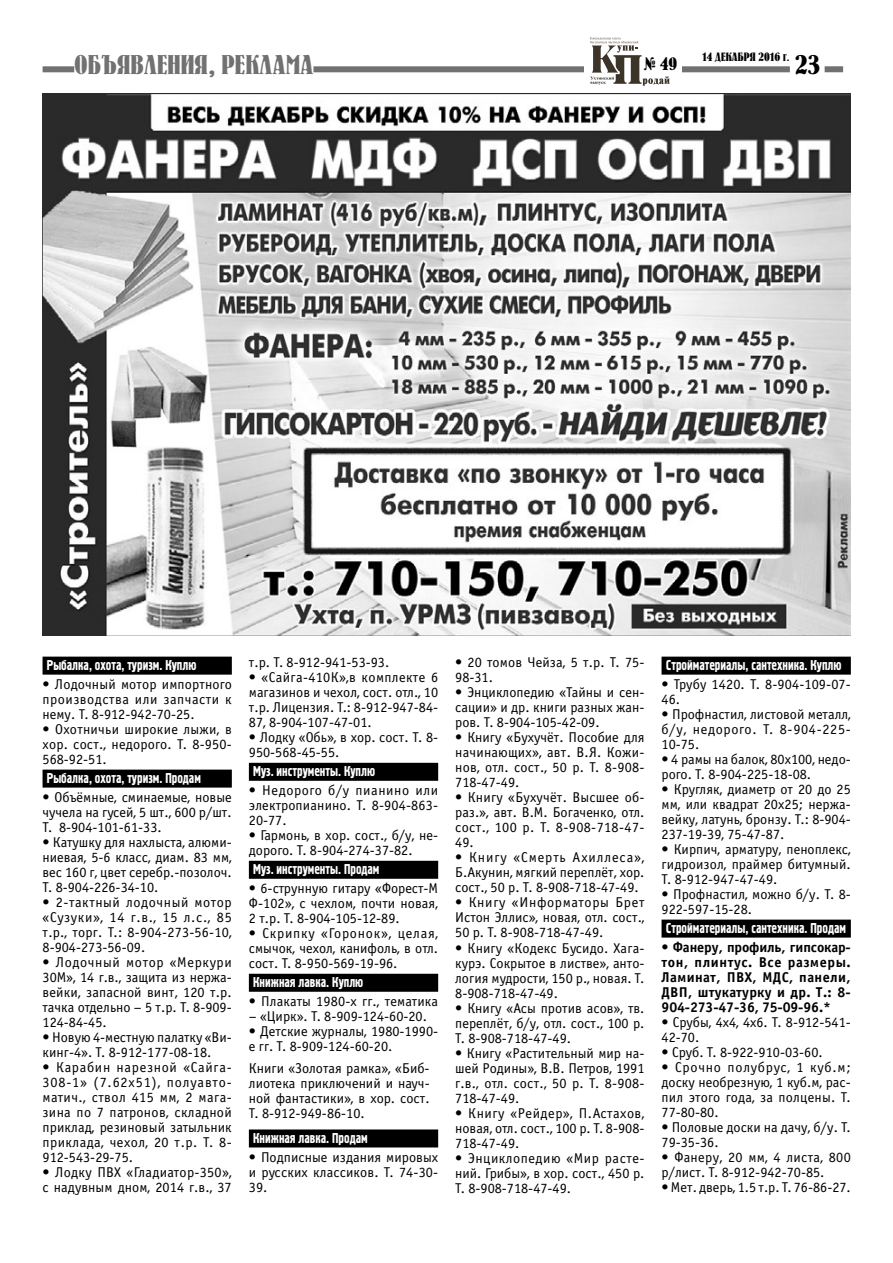
<style>
.page{position:relative;width:893px;height:1263px;background:#fff}
.page>*{position:absolute;margin:0;border:0;box-sizing:border-box;transform-origin:0 0}
.t1{font:27px "Bernhard C";color:#717171}
.t2{font:27px "Bernhard C";color:#000}
.t3{font:18px "Bernhard C";color:#000}
.t4{font:14.25px/15px "Officina Sans C";color:#000;text-align:justify}
.t5{font:14.25px "Hermes C";color:#fff;scale:.87 1}
.t6{font:700 14.25px/15px "Officina Sans C";letter-spacing:.02em;color:#000;text-align:justify}
.t7{font:14.25px/15px "Officina Sans C";letter-spacing:.025em;color:#000}
.t8{font:12px "Bernhard C";color:#000}
</style>
<div class="page">
<div style="left:43px;top:66px;width:746px;height:6px;background:#717171"></div>
<div style="left:583px;top:45px;width:98px;height:42px;background:#fff"></div>
<div style="left:824px;top:66px;width:19px;height:6px;background:#717171"></div>
<svg style="left:590px;top:37px;width:79px;height:49px"></svg>
<div style="left:74px;top:59px;width:239px;height:15px;background:#fff"></div>
<div style="left:43px;top:657px;width:189px;height:18px;background:#000"></div>
<div style="left:43px;top:770px;width:189px;height:18px;background:#000"></div>
<div style="left:249px;top:763px;width:189px;height:18px;background:#000"></div>
<div style="left:249px;top:861px;width:189px;height:18px;background:#000"></div>
<div style="left:249px;top:974px;width:189px;height:18px;background:#000"></div>
<div style="left:249px;top:1129px;width:189px;height:18px;background:#000"></div>
<div style="left:661px;top:657px;width:189px;height:18px;background:#000"></div>
<div style="left:661px;top:920px;width:189px;height:18px;background:#000"></div>
<img style="left:43px;top:94px;width:807px;height:541px">
<p class="t8" style="left:702px;top:53px;width:89px">14 ДЕКАБРЯ 2016 г.</p>
<h1 class="t1" style="left:74px;top:55px;width:241px">ОБЪЯВЛЕНИЯ, РЕКЛАМА</h1>
<p class="t3" style="left:643px;top:58px;width:35px">№ 49</p>
<h1 class="t2" style="left:795px;top:55px;width:27px">23</h1>
<p class="t5" style="left:47px;top:660px;width:173px">Рыбалка, охота, туризм. Куплю</p>
<p class="t4" style="left:43px;top:678px;width:191px">• Лодочный мотор импортного производства или запчасти к нему. Т. 8-912-942-70-25.</p>
<p class="t4" style="left:43px;top:723px;width:191px">• Охотничьи широкие лыжи, в хор. сост., недорого. Т. 8-950- 568-92-51.</p>
<p class="t5" style="left:47px;top:773px;width:178px">Рыбалка, охота, туризм. Продам</p>
<p class="t4" style="left:43px;top:791px;width:191px">• Объёмные, сминаемые, новые чучела на гусей, 5 шт., 600 р/шт.<br>Т. 8-904-101-61-33.</p>
<p class="t4" style="left:43px;top:836px;width:191px">• Катушку для нахлыста, алюми&shy;ниевая, 5-6 класс, диам. 83 мм, вес 160 г, цвет серебр.-позолоч.<br>Т. 8-904-226-34-10.</p>
<p class="t4" style="left:43px;top:896px;width:191px">• 2-тактный лодочный мотор «Сузуки», 14 г.в., 15 л.с., 85 т.р., торг. Т.: 8-904-273-56-10, 8-904-273-56-09.</p>
<p class="t4" style="left:43px;top:956px;width:191px">• Лодочный мотор «Меркури 30М», 14 г.в., защита из нержа&shy;вейки, запасной винт, 120 т.р. тачка отдельно – 5 т.р. Т. 8-909- 124-84-45.</p>
<p class="t4" style="left:43px;top:1031px;width:191px">• Новую 4-местную палатку «Ви&shy;кинг-4». Т. 8-912-177-08-18.</p>
<p class="t4" style="left:43px;top:1061px;width:191px">• Карабин нарезной «Сайга-308-1» (7.62х51), полуавто&shy;матич., ствол 415 мм, 2 мага&shy;зина по 7 патронов, складной приклад, резиновый затыльник приклада, чехол, 20 т.р. Т. 8- 912-543-29-75.</p>
<p class="t4" style="left:43px;top:1166px;width:191px">• Лодку ПВХ «Гладиатор-350», с надувным дном, 2014 г.в., 37</p>
<p class="t4" style="left:249px;top:656px;width:142px">т.р. Т. 8-912-941-53-93.</p>
<p class="t4" style="left:249px;top:671px;width:191px">• «Сайга-410К»,в комплекте 6 магазинов и чехол, сост. отл., 10 т.р. Лицензия. Т.: 8-912-947-84- 87, 8-904-107-47-01.</p>
<p class="t4" style="left:249px;top:731px;width:191px">• Лодку «Обь», в хор. сост. Т. 8-<br>950-568-45-55.</p>
<p class="t5" style="left:253px;top:766px;width:142px">Муз. инструменты. Куплю</p>
<p class="t4" style="left:249px;top:784px;width:191px">• Недорого б/у пианино или электропианино. Т. 8-904-863- 20-77.</p>
<p class="t4" style="left:249px;top:829px;width:191px">• Гармонь, в хор. сост., б/у, не&shy;дорого. Т. 8-904-274-37-82.</p>
<p class="t5" style="left:253px;top:864px;width:147px">Муз. инструменты. Продам</p>
<p class="t4" style="left:249px;top:882px;width:191px">• 6-струнную гитару «Форест-М Ф-102», с чехлом, почти новая, 2 т.р. Т. 8-904-105-12-89.</p>
<p class="t4" style="left:249px;top:927px;width:191px">• Скрипку «Горонок», целая, смычок, чехол, канифоль, в отл. сост. Т. 8-950-569-19-96.</p>
<p class="t5" style="left:253px;top:977px;width:128px">Книжная лавка. Куплю</p>
<p class="t4" style="left:249px;top:995px;width:191px">• Плакаты 1980-х гг., тематика</p>
<p class="t4" style="left:249px;top:1010px;width:180px">– «Цирк». Т. 8-909-124-60-20.</p>
<p class="t4" style="left:249px;top:1025px;width:191px">• Детские журналы, 1980-1990- е гг. Т. 8-909-124-60-20.</p>
<p class="t4" style="left:249px;top:1062px;width:182px">Книги «Золотая рамка», «Биб&shy;лиотека приключений и науч&shy;ной фантастики», в хор. сост.<br>Т. 8-912-949-86-10.</p>
<p class="t5" style="left:253px;top:1133px;width:133px">Книжная лавка. Продам</p>
<p class="t4" style="left:249px;top:1151px;width:191px">• Подписные издания мировых и русских классиков. Т. 74-30- 39.</p>
<p class="t4" style="left:455px;top:656px;width:191px">• 20 томов Чейза, 5 т.р. Т. 75-<br>98-31.</p>
<p class="t4" style="left:455px;top:686px;width:191px">• Энциклопедию «Тайны и сен&shy;сации» и др. книги разных жан&shy;ров. Т. 8-904-105-42-09.</p>
<p class="t4" style="left:455px;top:731px;width:191px">• Книгу «Бухучёт. Пособие для начинающих», авт. В.Я. Кожи&shy;нов, отл. сост., 50 р. Т. 8-908- 718-47-49.</p>
<p class="t4" style="left:455px;top:791px;width:191px">• Книгу «Бухучёт. Высшее об&shy;раз.», авт. В.М. Богаченко, отл. сост., 100 р. Т. 8-908-718-47- 49.</p>
<p class="t4" style="left:455px;top:851px;width:191px">• Книгу «Смерть Ахиллеса», Б.Акунин, мягкий переплёт, хор. сост., 50 р. Т. 8-908-718-47-49.</p>
<p class="t4" style="left:455px;top:896px;width:191px">• Книгу «Информаторы Брет Истон Эллис», новая, отл. сост., 50 р. Т. 8-908-718-47-49.</p>
<p class="t4" style="left:455px;top:941px;width:191px">• Книгу «Кодекс Бусидо. Хага&shy;курэ. Сокрытое в листве», анто&shy;логия мудрости, 150 р., новая. Т.<br>8-908-718-47-49.</p>
<p class="t4" style="left:455px;top:1001px;width:191px">• Книгу «Асы против асов», тв. переплёт, б/у, отл. сост., 100 р.<br>Т. 8-908-718-47-49.</p>
<p class="t4" style="left:455px;top:1046px;width:191px">• Книгу «Растительный мир на&shy;шей Родины», В.В. Петров, 1991 г.в., отл. сост., 50 р. Т. 8-908- 718-47-49.</p>
<p class="t4" style="left:455px;top:1106px;width:191px">• Книгу «Рейдер», П.Астахов, новая, отл. сост., 100 р. Т. 8-908- 718-47-49.</p>
<p class="t4" style="left:455px;top:1151px;width:191px">• Энциклопедию «Мир расте&shy;ний. Грибы», в хор. сост., 450 р.<br>Т. 8-908-718-47-49.</p>
<p class="t5" style="left:665px;top:660px;width:203px">Стройматериалы, сантехника. Куплю</p>
<p class="t4" style="left:661px;top:678px;width:191px">• Трубу 1420. Т. 8-904-109-07-<br>46.</p>
<p class="t4" style="left:661px;top:708px;width:191px">• Профнастил, листовой металл, б/у, недорого. Т. 8-904-225- 10-75.</p>
<p class="t4" style="left:661px;top:753px;width:191px">• 4 рамы на балок, 80х100, недо&shy;рого. Т. 8-904-225-18-08.</p>
<p class="t4" style="left:661px;top:783px;width:191px">• Кругляк, диаметр от 20 до 25 мм, или квадрат 20х25; нержа&shy;вейку, латунь, бронзу. Т.: 8-904- 237-19-39, 75-47-87.</p>
<p class="t4" style="left:661px;top:843px;width:191px">• Кирпич, арматуру, пеноплекс, гидроизол, праймер битумный.<br>Т. 8-912-947-47-49.</p>
<p class="t4" style="left:661px;top:888px;width:191px">• Профнастил, можно б/у. Т. 8-<br>922-597-15-28.</p>
<p class="t5" style="left:665px;top:923px;width:208px">Стройматериалы, сантехника. Продам</p>
<p class="t6" style="left:661px;top:941px;width:191px">• Фанеру, профиль, гипсокар&shy;тон, плинтус. Все размеры.<br>Ламинат, ПВХ, МДС, панели, ДВП, штукатурку и др. Т.: 8- 904-273-47-36, 75-09-96.*</p>
<p class="t4" style="left:661px;top:1016px;width:191px">• Срубы, 4х4, 4х6. Т. 8-912-541-<br>42-70.</p>
<p class="t4" style="left:661px;top:1046px;width:163px">• Сруб. Т. 8-922-910-03-60.</p>
<p class="t4" style="left:661px;top:1061px;width:191px">• Срочно полубрус, 1 куб.м; доску необрезную, 1 куб.м, рас&shy;пил этого года, за полцены. Т.<br>77-80-80.</p>
<p class="t4" style="left:661px;top:1121px;width:191px">• Половые доски на дачу, б/у. Т.<br>79-35-36.</p>
<p class="t7" style="left:661px;top:1151px;width:191px">• Фанеру, 20 мм, 4 листа, 800 р/лист. Т. 8-912-942-70-85.</p>
<p class="t4" style="left:661px;top:1181px;width:191px">• Мет. дверь, 1.5 т.р. Т. 76-86-27.</p>
</div>
